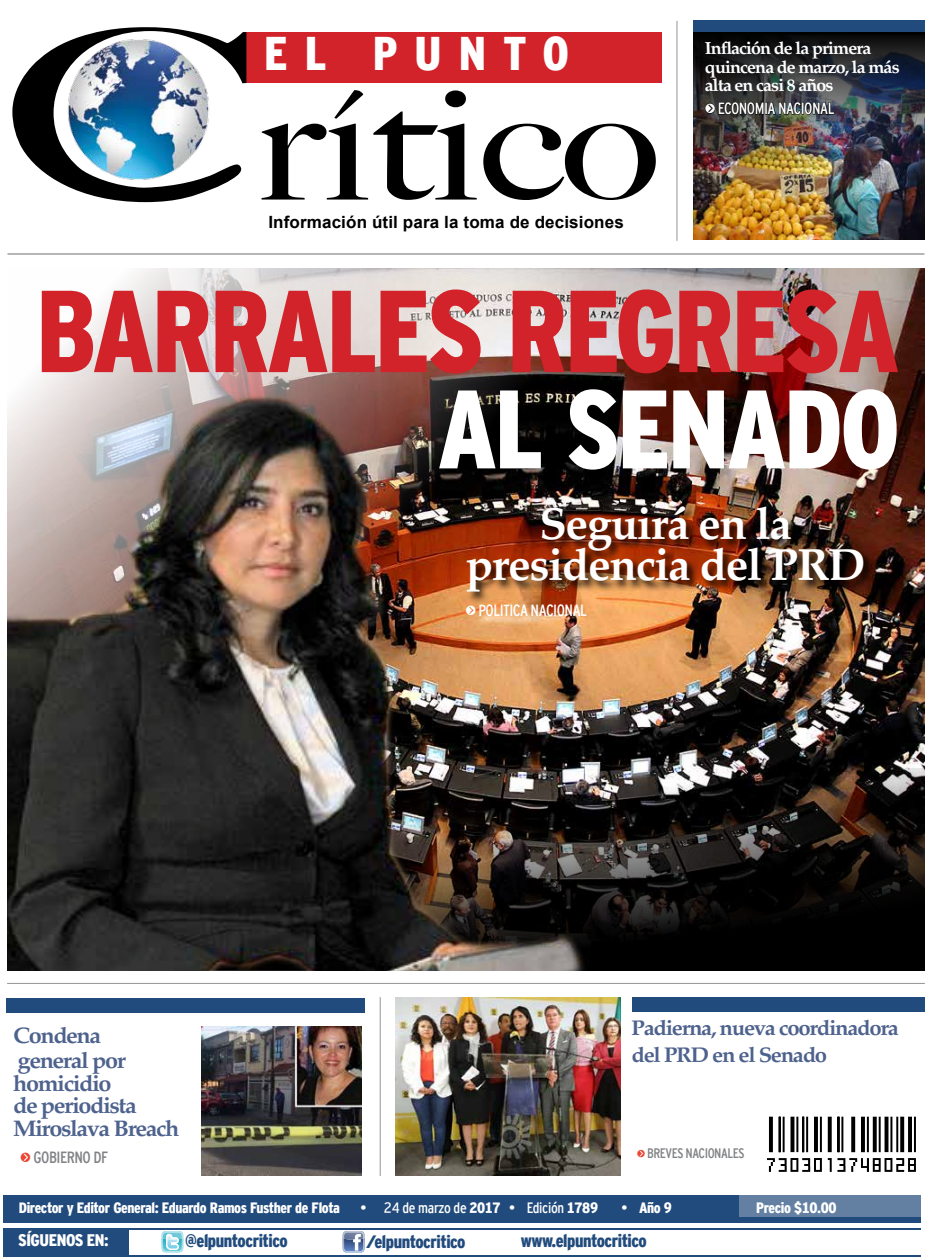
<style>
.page{position:relative;width:932px;height:1258px;background:#fff}
.page>*{position:absolute;margin:0;border:0;box-sizing:border-box;transform-origin:0 0}
.t1{font:900 condensed 116.25px "Interstate";letter-spacing:-.025em;color:#d2232a;scale:.95 1}
.t2{font:900 condensed 111.25px "Interstate";letter-spacing:-.025em;color:#fff;scale:.95 1}
.t3{font:900 47.12px "Interstate Cond Mono";letter-spacing:.36em;color:#fff}
.t4{font:700 45px/41px "Palatino";letter-spacing:-.03em;color:#fff;text-align:center}
.t5{font:700 22.5px/22.5px "Palatino";letter-spacing:-.06em;color:#4e628e;scale:1.04 1}
.t6{font:700 21.25px/27.5px "Palatino";letter-spacing:-.06em;color:#4e628e;scale:1.04 1}
.t7{font:900 18px "Interstate Cond Mono";letter-spacing:-.025em;color:#214b7c}
.t8{font:700 17.5px/18.8px "Palatino";color:#fff;scale:1.04 1}
.t9{font:700 16.88px "Arial";letter-spacing:.005em;color:#000}
.t10{font:900 16.75px "Interstate Cond Mono";letter-spacing:-.025em;color:#fff}
.t11{font:16.25px "Interstate Cond Mono";letter-spacing:-.035em;color:#fff}
.t12{font:16.25px "Interstate Cond Mono";letter-spacing:-.035em;color:#808285}
.t13{font:900 15px "Interstate Cond Mono";letter-spacing:-.025em;color:#fff}
.t14{font:15px "Interstate Cond Mono";letter-spacing:-.02em;color:#fff}
.t15{font:13.75px "Interstate Cond Mono";letter-spacing:-.035em;color:#808285}
.s1{font-family:"KG Arrows";font-size:17.5px}
.s2{font-family:"KG Arrows";font-size:17.5px;color:#ea4634}
.s3{font-family:"KG Arrows";color:#ea4634}
.s4{font-weight:900}
.s5{font-weight:400}
.s6{color:#214b7c}
</style>
<div class="page">
<hr style="left:3px;top:1255px;width:918px;height:2px;background:#214b7c">
<div style="left:4px;top:1195px;width:917px;height:27px;background:#214b7c"></div>
<hr style="left:7px;top:254px;width:917px;height:1px;background:#6d6e71">
<div style="left:3px;top:1229px;width:126px;height:28px;background:#214b7c"></div>
<hr style="left:3px;top:1228px;width:918px;height:1px;background:#214b7c">
<div style="left:739px;top:1195px;width:182px;height:22px;background:#6380a3"></div>
<svg style="left:767px;top:1117px;width:149px;height:55px"></svg>
<img style="left:693px;top:160px;width:231px;height:79px">
<div style="left:244px;top:32px;width:418px;height:51px;background:#d2232a"></div>
<img style="left:12px;top:27px;width:234px;height:175px">
<svg style="left:262px;top:90px;width:394px;height:110px"></svg>
<svg style="left:162px;top:1231px;width:21px;height:21px"></svg>
<svg style="left:343px;top:1231px;width:22px;height:22px"></svg>
<div style="left:693px;top:20px;width:231px;height:15px;background:#214b7c"></div>
<div style="left:6px;top:998px;width:359px;height:15px;background:#214b7c"></div>
<div style="left:632px;top:997px;width:292px;height:15px;background:#214b7c"></div>
<hr style="left:7px;top:983px;width:918px;height:1px;background:#939598">
<hr style="left:380px;top:997px;width:1px;height:179px;background:#939598">
<hr style="left:677px;top:21px;width:1px;height:220px;background:#939598">
<img style="left:201px;top:1027px;width:161px;height:149px">
<img style="left:396px;top:997px;width:225px;height:179px">
<img style="left:42px;top:268px;width:882px;height:500px">
<svg style="left:671px;top:768px;width:253px;height:202px;background:#151210"></svg>
<div style="left:465px;top:505px;width:410px;height:99px;background:#000;opacity:.9"></div>
<img style="left:7px;top:377px;width:664px;height:593px">
<img style="left:693px;top:32px;width:231px;height:128px">
<svg style="left:705px;top:102px;width:130px;height:13px;background:#222526"></svg>
<h3 class="t3" style="left:264px;top:27px;width:306px">EL PUNTO</h3>
<p class="t9" style="left:268px;top:211px;width:357px">Información útil para la toma de decisiones</p>
<p class="t8" style="left:705px;top:38px;width:190px">Inflación de la primera quincena de marzo, la más alta en casi 8 años</p>
<p class="t11" style="left:705px;top:99px;width:131px"><span class="s1">u</span> ECONOMIA NACIONAL</p>
<h1 class="t1" style="left:36px;top:267px;width:911px">BARRALES REGRESA</h1>
<h2 class="t2" style="left:437px;top:368px;width:489px">AL SENADO</h2>
<h3 class="t4" style="left:466px;top:502px;width:402px">Seguirá en la presidencia del PRD</h3>
<h3 class="t5" style="left:13px;top:1022px;width:110px;line-height:25px">Condena general por</h3>
<h3 class="t5" style="left:13px;top:1071px;width:162px">homicidio<br>de periodista<br>Miroslava Breach</h3>
<p class="t12" style="left:21px;top:1148px;width:89px"><span class="s2">u</span> GOBIERNO DF</p>
<p class="t11" style="left:466px;top:601px;width:123px"><span class="s1">u</span> POLITICA NACIONAL</p>
<h3 class="t6" style="left:632px;top:1013px;width:258px">Padierna, nueva coordinadora del PRD en el Senado</h3>
<p class="t15" style="left:637px;top:1145px;width:109px"><span class="s3">u</span> BREVES NACIONALES</p>
<p class="t13" style="left:19px;top:1200px;width:323px">Director y Editor General: Eduardo Ramos Fusther de Flota</p>
<p class="t14" style="left:360px;top:1199px;width:239px">• 24 de marzo de <span class="s4">2017</span> • Edición <span class="s4">1789</span></p>
<p class="t13" style="left:621px;top:1200px;width:52px"><span class="s5">•</span> Año 9</p>
<p class="t13" style="left:756px;top:1200px;width:82px">Precio $10.00</p>
<p class="t10" style="left:18px;top:1231px;width:96px">SÍGUENOS EN:<span class="s6">:</span></p>
<p class="t7" style="left:185px;top:1231px;width:104px">@elpuntocritico</p>
<p class="t7" style="left:366px;top:1231px;width:101px">/elpuntocritico</p>
<p class="t7" style="left:521px;top:1230px;width:128px">www.elpuntocritico</p>
</div>
